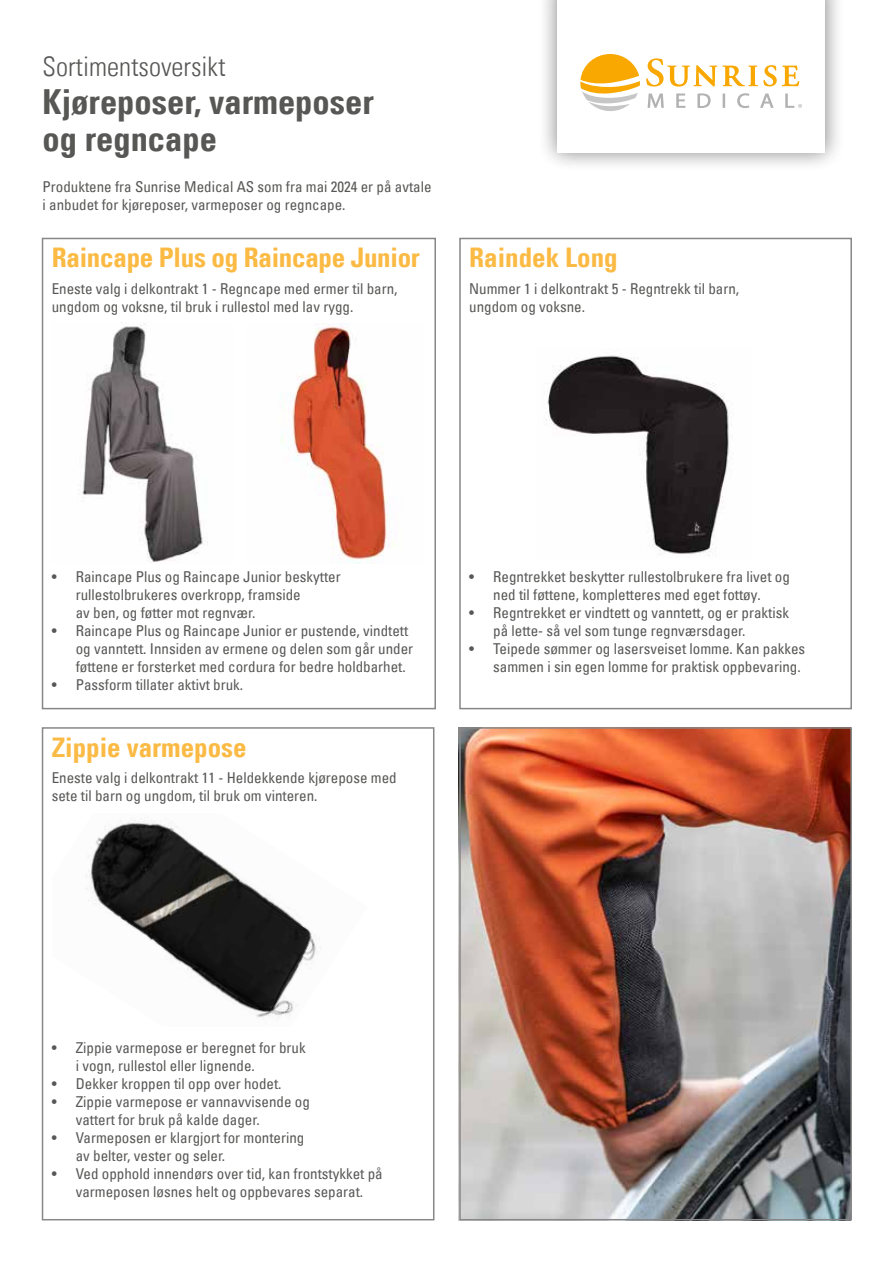
<style>
.page{position:relative;width:893px;height:1263px;background:#fff}
.page>*{position:absolute;margin:0;border:0;box-sizing:border-box;transform-origin:0 0}
.t1{font:34.5px/37.5px "Univers Com 67 Bold Cond";color:#575756}
.t2{font:27px "Univers Com 67 Bold Cond";letter-spacing:-.01em;color:#fbba43}
.t3{font:27px "Univers Com 47 Light Cond";color:#575756}
.t4{font:condensed 15px/18px "Univers Com 57";color:#575756}
</style>
<div class="page">
<div style="left:42px;top:238px;width:394px;height:471px;border:2px solid #878787"></div>
<div style="left:459px;top:238px;width:393px;height:471px;border:2px solid #878787"></div>
<div style="left:42px;top:727px;width:392px;height:493px;border:2px solid #878787"></div>
<div style="left:537px;top:0;width:308px;height:172px;background:#000;opacity:.5"></div>
<div style="left:557px;top:0;width:268px;height:153px;background:#fff"></div>
<svg style="left:580px;top:54px;width:60px;height:57px"></svg>
<svg style="left:646px;top:58px;width:153px;height:29px"></svg>
<svg style="left:648px;top:94px;width:16px;height:14px"></svg>
<svg style="left:676px;top:94px;width:9px;height:14px"></svg>
<svg style="left:697px;top:93px;width:14px;height:15px"></svg>
<svg style="left:723px;top:94px;width:2px;height:14px"></svg>
<svg style="left:737px;top:93px;width:12px;height:15px"></svg>
<svg style="left:760px;top:94px;width:14px;height:14px"></svg>
<svg style="left:785px;top:94px;width:17px;height:14px"></svg>
<img style="left:546px;top:355px;width:183px;height:201px">
<img style="left:86px;top:819px;width:231px;height:200px">
<img style="left:281px;top:323px;width:114px;height:240px">
<img style="left:458px;top:727px;width:391px;height:493px">
<div style="left:459px;top:727px;width:393px;height:493px;border:2px solid #878787"></div>
<img style="left:82px;top:323px;width:126px;height:240px">
<h2 class="t3" style="left:43px;top:50px;width:184px">Sortimentsoversikt</h2>
<h1 class="t1" style="left:43px;top:82px;width:333px">Kjøreposer, varmeposer og regncape</h1>
<p class="t4" style="left:43px;top:177px;width:391px">Produktene fra Sunrise Medical AS som fra mai 2024 er på avtale i anbudet for kjøreposer, varmeposer og regncape.</p>
<h2 class="t2" style="left:52px;top:241px;width:370px">Raincape Plus og Raincape Junior</h2>
<p class="t4" style="left:52px;top:279px;width:347px">Eneste valg i delkontrakt 1 - Regncape med ermer til barn, ungdom og voksne, til bruk i rullestol med lav rygg.</p>
<h2 class="t2" style="left:469px;top:241px;width:150px">Raindek Long</h2>
<p class="t4" style="left:469px;top:279px;width:271px">Nummer 1 i delkontrakt 5 - Regntrekk til barn, ungdom og voksne.</p>
<p class="t4" style="left:76px;top:567px;width:266px;text-indent:-24px">• Raincape Plus og Raincape Junior beskytter rullestolbrukeres overkropp, framside<br>av ben, og føtter mot regnvær.</p>
<p class="t4" style="left:76px;top:621px;width:339px;text-indent:-24px">• Raincape Plus og Raincape Junior er pustende, vindtett og vanntett. Innsiden av ermene og delen som går under føttene er forsterket med cordura for bedre holdbarhet.</p>
<p class="t4" style="left:52px;top:675px;width:193px">• Passform tillater aktivt bruk.</p>
<h2 class="t2" style="left:52px;top:730px;width:196px">Zippie varmepose</h2>
<p class="t4" style="left:52px;top:769px;width:346px">Eneste valg i delkontrakt 11 - Heldekkende kjørepose med sete til barn og ungdom, til bruk om vinteren.</p>
<p class="t4" style="left:469px;top:567px;width:322px;text-align:center">• Regntrekket beskytter rullestolbrukere fra livet og ned til føttene, kompletteres med eget fottøy.</p>
<p class="t4" style="left:493px;top:603px;width:297px;text-indent:-24px">• Regntrekket er vindtett og vanntett, og er praktisk på lette- så vel som tunge regnværsdager.</p>
<p class="t4" style="left:493px;top:639px;width:314px;text-indent:-24px">• Teipede sømmer og lasersveiset lomme. Kan pakkes sammen i sin egen lomme for praktisk oppbevaring.</p>
<p class="t4" style="left:76px;top:1039px;width:231px;text-indent:-24px">• Zippie varmepose er beregnet for bruk i vogn, rullestol eller lignende.</p>
<p class="t4" style="left:52px;top:1075px;width:231px">• Dekker kroppen til opp over hodet.</p>
<p class="t4" style="left:76px;top:1093px;width:236px;text-indent:-24px">• Zippie varmepose er vannavvisende og vattert for bruk på kalde dager.</p>
<p class="t4" style="left:76px;top:1129px;width:230px;text-indent:-24px">• Varmeposen er klargjort for montering av belter, vester og seler.</p>
<p class="t4" style="left:52px;top:1165px;width:332px;text-align:center">• Ved opphold innendørs over tid, kan frontstykket på varmeposen løsnes helt og oppbevares separat.</p>
</div>
